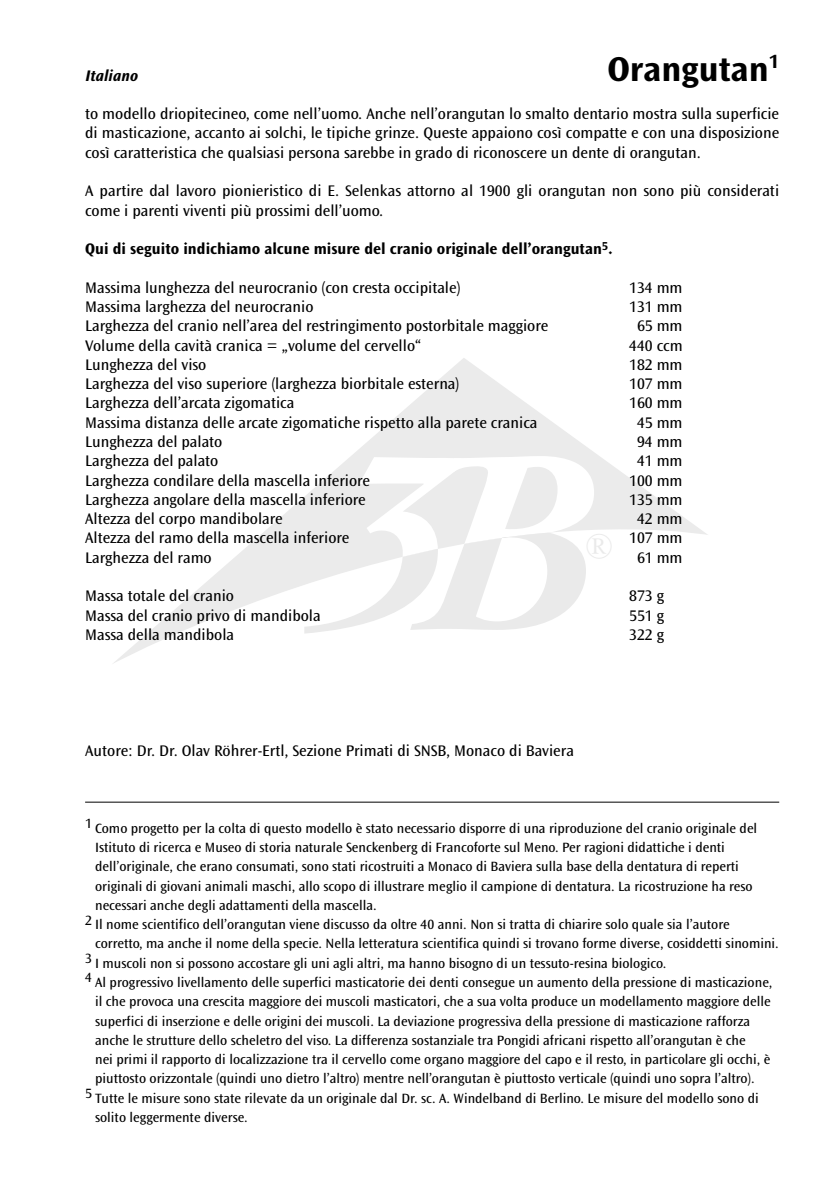
<style>
.page{position:relative;width:836px;height:1191px;background:#fff}
.page>*{position:absolute;margin:0;border:0;box-sizing:border-box;transform-origin:0 0}
.Titel_Linke_Seite{font:700 36px "Ocean Sans";color:#000}
.Fließtext{font:16px/19.2px "Ocean Sans";color:#000;text-align:justify}
.Fließtext_fett{font:700 16px "Ocean Sans";color:#000}
.Sprache_links{font:italic 700 16px "Ocean Sans";color:#000}
.Fussnote_7_pt{font:14px/19.2px "Ocean Sans";color:#000}
</style>
<div class="page">
<svg style="left:114px;top:358px;width:594px;height:305px"></svg>
<svg style="left:304px;top:456px;width:289px;height:177px"></svg>
<hr style="left:85px;top:801px;width:693px;height:1px;background:#000">
<p class="Titel_Linke_Seite" style="left:607px;top:49px;width:173px">Orangutan<sup>1</sup></p>
<p class="Sprache_links" style="left:85px;top:66px;width:54px">Italiano</p>
<p class="Fließtext" style="left:85px;top:104px;width:695px">to modello driopitecineo, come nell’uomo. Anche nell’orangutan lo smalto dentario mostra sulla superficie di masticazione, accanto ai solchi, le tipiche grinze. Queste appaiono così compatte e con una disposizione così caratteristica che qualsiasi persona sarebbe in grado di riconoscere un dente di orangutan.</p>
<p class="Fließtext" style="left:85px;top:182px;width:695px">A partire dal lavoro pionieristico di E. Selenkas attorno al 1900 gli orangutan non sono più considerati come i parenti viventi più prossimi dell’uomo.</p>
<p class="Fließtext_fett" style="left:85px;top:240px;width:529px">Qui di seguito indichiamo alcune misure del cranio originale dell’orangutan<sup>5</sup>.</p>
<p class="Fließtext" style="left:85px;top:278px;width:376px">Massima lunghezza del neurocranio (con cresta occipitale)</p>
<p class="Fließtext" style="left:628px;top:278px;width:55px">134 mm</p>
<p class="Fließtext" style="left:85px;top:297px;width:230px">Massima larghezza del neurocranio</p>
<p class="Fließtext" style="left:628px;top:297px;width:55px">131 mm</p>
<p class="Fließtext" style="left:85px;top:316px;width:464px">Larghezza del cranio nell’area del restringimento postorbitale maggiore</p>
<p class="Fließtext" style="left:636px;top:316px;width:47px">65 mm</p>
<p class="Fließtext" style="left:85px;top:336px;width:337px">Volume della cavità cranica = „volume del cervello“</p>
<p class="Fließtext" style="left:628px;top:336px;width:55px">440 ccm</p>
<p class="Fließtext" style="left:85px;top:355px;width:123px">Lunghezza del viso</p>
<p class="Fließtext" style="left:628px;top:355px;width:55px">182 mm</p>
<p class="Fließtext" style="left:85px;top:374px;width:375px">Larghezza del viso superiore (larghezza biorbitale esterna)</p>
<p class="Fließtext" style="left:628px;top:374px;width:55px">107 mm</p>
<p class="Fließtext" style="left:85px;top:394px;width:211px">Larghezza dell’arcata zigomatica</p>
<p class="Fließtext" style="left:628px;top:394px;width:55px">160 mm</p>
<p class="Fließtext" style="left:85px;top:413px;width:453px">Massima distanza delle arcate zigomatiche rispetto alla parete cranica</p>
<p class="Fließtext" style="left:636px;top:413px;width:47px">45 mm</p>
<p class="Fließtext" style="left:85px;top:432px;width:139px">Lunghezza del palato</p>
<p class="Fließtext" style="left:636px;top:432px;width:47px">94 mm</p>
<p class="Fließtext" style="left:85px;top:451px;width:135px">Larghezza del palato</p>
<p class="Fließtext" style="left:636px;top:451px;width:47px">41 mm</p>
<p class="Fließtext" style="left:85px;top:471px;width:286px">Larghezza condilare della mascella inferiore</p>
<p class="Fließtext" style="left:628px;top:471px;width:55px">100 mm</p>
<p class="Fließtext" style="left:85px;top:490px;width:282px">Larghezza angolare della mascella inferiore</p>
<p class="Fließtext" style="left:628px;top:490px;width:55px">135 mm</p>
<p class="Fließtext" style="left:85px;top:509px;width:199px">Altezza del corpo mandibolare</p>
<p class="Fließtext" style="left:636px;top:509px;width:47px">42 mm</p>
<p class="Fließtext" style="left:85px;top:529px;width:265px">Altezza del ramo della mascella inferiore</p>
<p class="Fließtext" style="left:628px;top:529px;width:55px">107 mm</p>
<p class="Fließtext" style="left:85px;top:548px;width:128px">Larghezza del ramo</p>
<p class="Fließtext" style="left:636px;top:548px;width:47px">61 mm</p>
<p class="Fließtext" style="left:85px;top:586px;width:150px">Massa totale del cranio</p>
<p class="Fließtext" style="left:628px;top:586px;width:36px">873 g</p>
<p class="Fließtext" style="left:85px;top:606px;width:237px">Massa del cranio privo di mandibola</p>
<p class="Fließtext" style="left:628px;top:606px;width:36px">551 g</p>
<p class="Fließtext" style="left:85px;top:625px;width:150px">Massa della mandibola</p>
<p class="Fließtext" style="left:628px;top:625px;width:36px">322 g</p>
<p class="Fließtext" style="left:85px;top:741px;width:490px">Autore: Dr. Dr. Olav Röhrer-Ertl, Sezione Primati di SNSB, Monaco di Baviera</p>
<p class="Fussnote_7_pt" style="left:95px;top:818px;width:663px;text-indent:-10px">1 Como progetto per la colta di questo modello è stato necessario disporre di una riproduzione del cranio originale del Istituto di ricerca e Museo di storia naturale Senckenberg di Francoforte sul Meno. Per ragioni didattiche i denti dell’originale, che erano consumati, sono stati ricostruiti a Monaco di Baviera sulla base della dentatura di reperti originali di giovani animali maschi, allo scopo di illustrare meglio il campione di dentatura. La ricostruzione ha reso necessari anche degli adattamenti della mascella.</p>
<p class="Fussnote_7_pt" style="left:85px;top:915px;width:645px">2 Il nome scientifico dell’orangutan viene discusso da oltre 40 anni. Non si tratta di chiarire solo quale sia l’autore</p>
<p class="Fussnote_7_pt" style="left:95px;top:934px;width:684px">corretto, ma anche il nome della specie. Nella letteratura scientifica quindi si trovano forme diverse, cosiddetti sinomini.</p>
<p class="Fussnote_7_pt" style="left:85px;top:953px;width:582px">3 I muscoli non si possono accostare gli uni agli altri, ma hanno bisogno di un tessuto-resina biologico.</p>
<p class="Fussnote_7_pt" style="left:85px;top:973px;width:688px">4 Al progressivo livellamento delle superfici masticatorie dei denti consegue un aumento della pressione di masticazione,</p>
<p class="Fussnote_7_pt" style="left:95px;top:992px;width:676px">il che provoca una crescita maggiore dei muscoli masticatori, che a sua volta produce un modellamento maggiore delle</p>
<p class="Fussnote_7_pt" style="left:95px;top:1011px;width:656px">superfici di inserzione e delle origini dei muscoli. La deviazione progressiva della pressione di masticazione rafforza</p>
<p class="Fussnote_7_pt" style="left:95px;top:1030px;width:651px">anche le strutture dello scheletro del viso. La differenza sostanziale tra Pongidi africani rispetto all’orangutan è che</p>
<p class="Fussnote_7_pt" style="left:95px;top:1050px;width:676px">nei primi il rapporto di localizzazione tra il cervello come organo maggiore del capo e il resto, in particolare gli occhi, è</p>
<p class="Fussnote_7_pt" style="left:95px;top:1069px;width:660px">piuttosto orizzontale (quindi uno dietro l’altro) mentre nell’orangutan è piuttosto verticale (quindi uno sopra l’altro).</p>
<p class="Fussnote_7_pt" style="left:85px;top:1088px;width:674px">5 Tutte le misure sono state rilevate da un originale dal Dr. sc. A. Windelband di Berlino. Le misure del modello sono di</p>
<p class="Fussnote_7_pt" style="left:95px;top:1108px;width:154px">solito leggermente diverse.</p>
</div>
